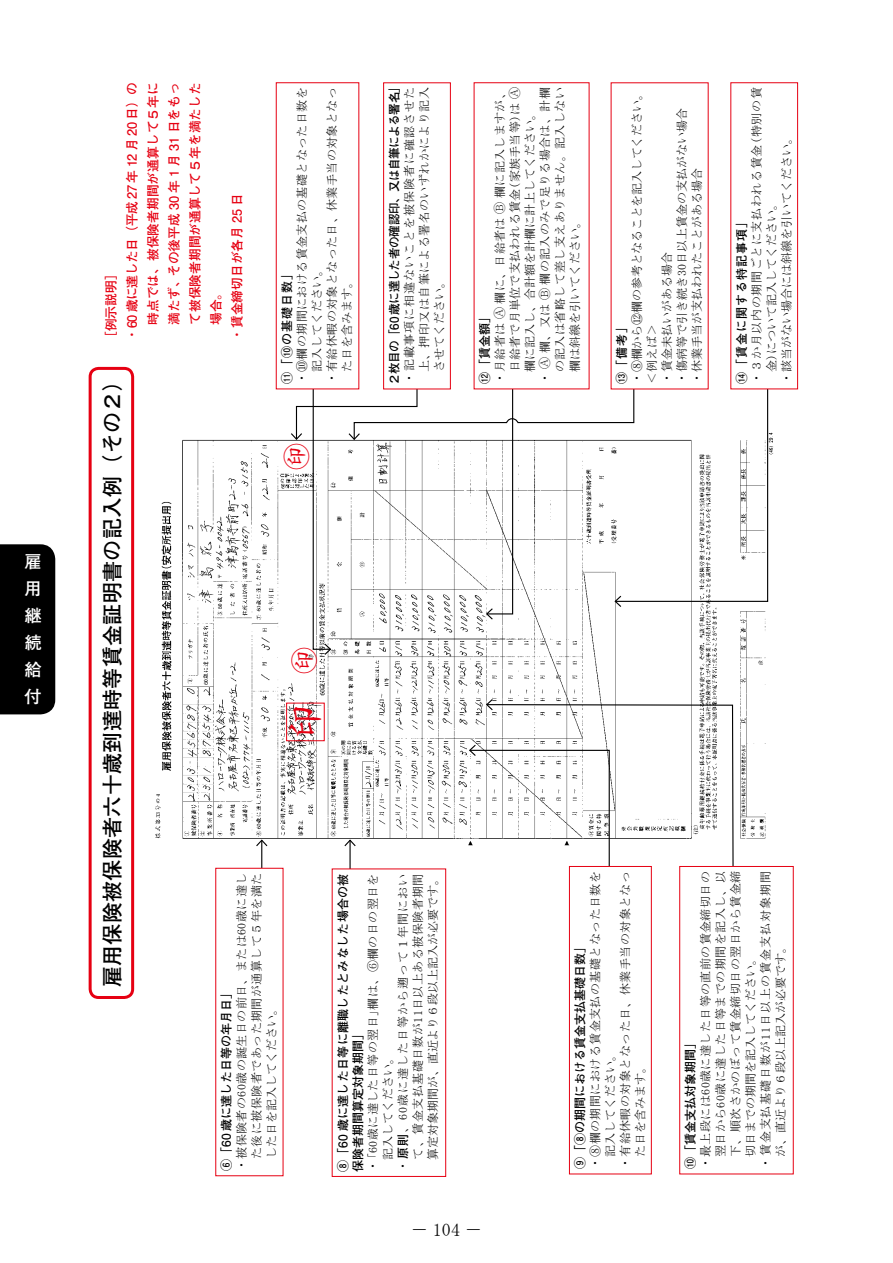
<style>
.page{position:relative;width:893px;height:1263px;background:#fff}
.page>*{position:absolute;margin:0;border:0;box-sizing:border-box;transform-origin:0 0}
.t1{font:34.5px "Shinsei Kai Pro CBSK1";color:#e60012}
.t2{font:27px "Shinsei Kai Pro CBSK1";color:#e60012}
.t3{font:700 21px "Futo Go B101 Pro";letter-spacing:.015em;color:#000}
.t4{font:18px "MS Mincho";color:#000}
.t5{font:700 17.25px/27px "Futo Go B101 Pro";color:#fff;text-align:justify}
.t6{font:700 12.75px "Futo Go B101 Pro";color:#e60012}
.t7{font:700 12.75px "Futo Go B101 Pro";letter-spacing:-.04em;color:#e60012}
.t8{font:12px/15px "MS Mincho";letter-spacing:.03em;color:#000;text-align:justify}
.t9{font:12px/15px "MS Mincho";color:#000}
.t10{font:700 12px "Futo Go B101 Pro";color:#000}
.t11{font:12px "MS Mincho";letter-spacing:.08em;color:#000}
.t12{font:700 12px/15px "Futo Go B101 Pro";letter-spacing:.025em;color:#000}
.t13{font:700 12px "Futo Go B101 Pro";letter-spacing:-.045em;color:#000}
.t14{font:12px "MS Mincho";letter-spacing:.055em;color:#000}
.t15{font:12px "MS Mincho";letter-spacing:-.005em;color:#000}
.t16{font:700 12px "Futo Go B101 Pro";letter-spacing:.085em;color:#000}
.s1{font-size:27px}
.s2{font-family:"Futo Go B101 Pro";font-weight:700}
.s3{font-family:"Ryumin Pro";font-weight:300}
</style>
<div class="page">
<div style="left:0;top:544px;width:55px;height:170px;background:#000"></div>
<div style="left:89px;top:367px;width:45px;height:632px;border:3px solid #e60012;border-radius:9px"></div>
<div style="left:383px;top:82px;width:68px;height:307px;border:1px solid #e60012"></div>
<div style="left:730px;top:82px;width:68px;height:307px;border:1px solid #e60012"></div>
<div style="left:332px;top:868px;width:114px;height:309px;border:1px solid #e60012"></div>
<div style="left:569px;top:866px;width:83px;height:308px;border:1px solid #e60012"></div>
<div style="left:679px;top:866px;width:115px;height:308px;border:1px solid #e60012"></div>
<svg style="left:290px;top:372px;width:479px;height:39px"></svg>
<div style="left:276px;top:83px;width:83px;height:306px;background:#fff"></div>
<img style="left:134px;top:411px;width:650px;height:457px">
<div style="left:286px;top:703px;width:39px;height:38px;border:1px solid #e60012"></div>
<h3 class="t5" style="left:25px;top:546px;width:18px">雇用継続給付</h3>
<p class="t6" style="left:101px;top:344px;width:78px;rotate:-90deg">［例示説明］</p>
<p class="t7" style="left:122px;top:341px;width:260px;rotate:-90deg">・60 歳に達した日（平成 27 年 12 月 20 日）の</p>
<p class="t6" style="left:143px;top:325px;width:244px;rotate:-90deg">時点では、被保険者期間が通算して５年に</p>
<p class="t6" style="left:164px;top:325px;width:244px;rotate:-90deg">満たず、その後平成 30 年 1 月 31 日をもっ</p>
<p class="t6" style="left:185px;top:325px;width:244px;rotate:-90deg">て被保険者期間が通算して５年を満たした</p>
<h3 class="t3" style="left:95px;top:987px;width:619px;rotate:-90deg">雇用保険被保険者六十歳到達時等賃金証明書の記入例（その２）</h3>
<p class="t6" style="left:206px;top:325px;width:40px;rotate:-90deg">場合。</p>
<p class="t6" style="left:227px;top:341px;width:150px;rotate:-90deg">・賃金締切日が各月 25 日</p>
<p class="t8" style="left:294px;top:384px;width:298px;rotate:-90deg">・⑩欄の期間における賃金支払の基礎となった日数を</p>
<p class="t8" style="left:324px;top:384px;width:298px;rotate:-90deg">・有給休暇の対象となった日、休業手当の対象となっ</p>
<p class="t9" style="left:309px;top:372px;width:109px;rotate:-90deg">記入してください。</p>
<p class="t10" style="left:277px;top:384px;width:109px;rotate:-90deg">⑪ ｢⑩の基礎日数｣</p>
<p class="t9" style="left:339px;top:372px;width:97px;rotate:-90deg">た日を含みます。</p>
<h2 class="t2" style="left:275px;top:470px;width:28px;rotate:-90deg">㊞</h2>
<p class="t13" style="left:385px;top:385px;width:297px;rotate:-90deg">２枚目の｢60 歳に達した者の確認印、又は自筆による署名｣</p>
<p class="t8" style="left:402px;top:372px;width:286px;text-indent:-12px;rotate:-90deg">・記載事項に相違ないことを被保険者に確認させた上、押印又は自筆による署名のいずれかにより記入させてください。</p>
<h1 class="t1" style="left:278px;top:739px;width:94px;rotate:-90deg">印 <span class="s1">㊞</span></h1>
<p class="t8" style="left:234px;top:1159px;width:288px;text-indent:-12px;rotate:-90deg">・被保険者の60歳の誕生日の前日、または60歳に達した後に被保険者であった期間が通算して５年を満たした日を記入してください。</p>
<p class="t12" style="left:334px;top:1172px;width:300px;rotate:-90deg">⑧ ｢60 歳に達した日等に離職したとみなした場合の被保険者期間算定対象期間｣</p>
<p class="t8" style="left:365px;top:1172px;width:300px;rotate:-90deg">・｢60歳に達した日等の翌日｣欄は、⑥欄の日の翌日を</p>
<p class="t11" style="left:397px;top:1172px;width:300px;rotate:-90deg">・<span class="s2">原則</span>、60歳に達した日等から遡って１年間におい</p>
<p class="t8" style="left:410px;top:1160px;width:288px;rotate:-90deg">て、賃金支払基礎日数が11日以上ある被保険者期間</p>
<p class="t15" style="left:427px;top:1160px;width:288px;rotate:-90deg">算定対象期間が、直近より６段以上記入が必要です。</p>
<p class="t10" style="left:217px;top:1171px;width:177px;rotate:-90deg">⑥ ｢60 歳に達した日等の年月日｣</p>
<p class="t9" style="left:380px;top:1160px;width:110px;rotate:-90deg">記入してください。</p>
<p class="t8" style="left:492px;top:384px;width:298px;rotate:-90deg">・月給者は <span class="s3">Ⓐ</span> 欄に、日給者は <span class="s3">Ⓑ</span> 欄に記入しますが、</p>
<p class="t8" style="left:507px;top:372px;width:286px;rotate:-90deg">日給者で月単位で支払われる賃金(家族手当等)は <span class="s3">Ⓐ</span></p>
<p class="t8" style="left:537px;top:384px;width:298px;rotate:-90deg">・ <span class="s3">Ⓐ</span> 欄、又は <span class="s3">Ⓑ</span> 欄の記入のみで足りる場合は、計欄</p>
<p class="t8" style="left:552px;top:372px;width:286px;rotate:-90deg">の記入は省略して差し支えありません。記入しない</p>
<p class="t9" style="left:522px;top:372px;width:265px;rotate:-90deg">欄に記入し、合計額を計欄に計上してください。</p>
<p class="t9" style="left:567px;top:372px;width:157px;rotate:-90deg">欄は斜線を引いてください。</p>
<p class="t10" style="left:475px;top:384px;width:66px;rotate:-90deg">⑫ ｢賃金額｣</p>
<p class="t9" style="left:629px;top:384px;width:298px;rotate:-90deg">・⑧欄から⑫欄の参考となることを記入してください。＜例えば＞<br>・賃金未払いがある場合<br>・傷病等で引き続き30日以上賃金の支払がない場合<br>・休業手当が支払われたことがある場合</p>
<p class="t10" style="left:612px;top:384px;width:56px;rotate:-90deg">⑬ ｢備考｣</p>
<p class="t14" style="left:750px;top:384px;width:298px;rotate:-90deg">・３か月以内の期間ごとに支払われる賃金(特別の賃</p>
<p class="t9" style="left:779px;top:384px;width:253px;rotate:-90deg">・該当がない場合には斜線を引いてください。</p>
<p class="t9" style="left:764px;top:372px;width:175px;rotate:-90deg">金)について記入してください。</p>
<p class="t16" style="left:732px;top:384px;width:162px;rotate:-90deg">⑭ ｢賃金に関する特記事項｣</p>
<p class="t8" style="left:587px;top:1169px;width:300px;rotate:-90deg">・⑧欄の期間における賃金支払の基礎となった日数を</p>
<p class="t8" style="left:617px;top:1169px;width:300px;rotate:-90deg">・有給休暇の対象となった日、休業手当の対象となっ</p>
<p class="t10" style="left:570px;top:1169px;width:221px;rotate:-90deg">⑨ ｢⑧の期間における賃金支払基礎日数｣</p>
<p class="t9" style="left:602px;top:1157px;width:109px;rotate:-90deg">記入してください。</p>
<p class="t9" style="left:632px;top:1157px;width:97px;rotate:-90deg">た日を含みます。</p>
<p class="t8" style="left:698px;top:1169px;width:300px;rotate:-90deg">・最上段には60歳に達した日等の直前の賃金締切日の</p>
<p class="t8" style="left:713px;top:1157px;width:288px;rotate:-90deg">翌日から60歳に達した日等までの期間を記入し、以</p>
<p class="t8" style="left:728px;top:1157px;width:288px;rotate:-90deg">下、順次さかのぼって賃金締切日の翌日から賃金締</p>
<p class="t11" style="left:759px;top:1169px;width:300px;rotate:-90deg">・賃金支払基礎日数が11日以上の賃金支払対象期間</p>
<p class="t9" style="left:773px;top:1157px;width:217px;rotate:-90deg">が、直近より６段以上記入が必要です。</p>
<p class="t9" style="left:743px;top:1157px;width:205px;rotate:-90deg">切日までの期間を記入してください。</p>
<p class="t10" style="left:681px;top:1169px;width:125px;rotate:-90deg">⑩ ｢賃金支払対象期間｣</p>
<h3 class="t4" style="left:410px;top:1220px;width:73px">－ 104 －</h3>
</div>
